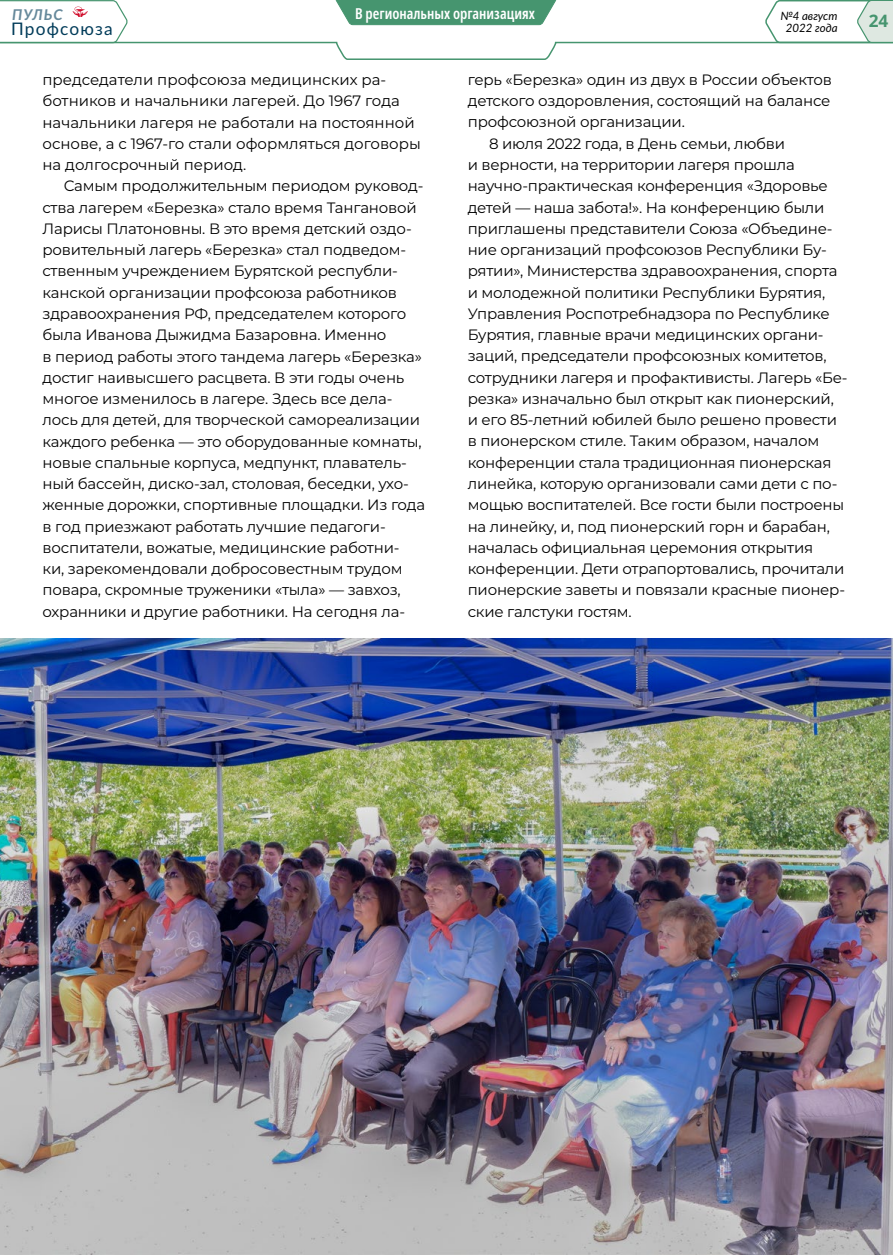
<style>
.page{position:relative;width:893px;height:1255px;background:#fff}
.page>*{position:absolute;margin:0;border:0;box-sizing:border-box;transform-origin:0 0}
.t1{font:17.25px "Lato";letter-spacing:.07em;color:#003b59}
.t2{font:700 17.25px "Noto Sans";color:#46956f}
.t3{font:15px/21.3px "Montserrat";letter-spacing:-.015em;color:#000}
.t4{font:600 extra-condensed 15px "Noto Sans";color:#fff}
.t5{font:italic 700 14.85px "Lato";letter-spacing:.07em;color:#66899b}
.t6{font:italic 11.55px/12.5px "Lato";color:#000;text-align:center}
</style>
<div class="page">
<img style="left:0;top:638px;width:893px;height:616px">
<svg style="left:129px;top:25px;width:635px;height:35px"></svg>
<svg style="left:335px;top:0;width:222px;height:25px;background:#539c79"></svg>
<svg style="left:764px;top:0;width:129px;height:44px"></svg>
<svg style="left:0;top:0;width:129px;height:44px"></svg>
<p class="t5" style="left:12px;top:4px;width:52px">ПУЛЬС</p>
<p class="t4" style="left:355px;top:3px;width:181px">В региональных организациях</p>
<p class="t1" style="left:11px;top:16px;width:103px">Профсоюза</p>
<p class="t6" style="left:780px;top:9px;width:59px">№4 август<br>2022 года</p>
<p class="t2" style="left:869px;top:11px;width:21px">24</p>
<p class="t3" style="left:43px;top:69px;width:380px">председатели профсоюза медицинских ра&shy;ботников и начальники лагерей. До 1967 года начальники лагеря не работали на постоянной основе, а с 1967‑го стали оформляться договоры на долгосрочный период.</p>
<p class="t3" style="left:43px;top:175px;width:384px;text-indent:21px">Самым продолжительным периодом руковод&shy;ства лагерем «Березка» стало время Тангановой Ларисы Платоновны. В это время детский оздо&shy;ровительный лагерь «Березка» стал подведом&shy;ственным учреждением Бурятской республи&shy;канской организации профсоюза работников здравоохранения РФ, председателем которого была Иванова Дыжидма Базаровна. Именно<br>в период работы этого тандема лагерь «Березка» достиг наивысшего расцвета. В эти годы очень многое изменилось в лагере. Здесь все дела&shy;лось для детей, для творческой самореализации каждого ребенка — это оборудованные комнаты, новые спальные корпуса, медпункт, плаватель&shy;ный бассейн, диско-зал, столовая, беседки, ухо&shy;женные дорожки, спортивные площадки. Из года в год приезжают работать лучшие педагоги-- воспитатели, вожатые, медицинские работни&shy;ки, зарекомендовали добросовестным трудом повара, скромные труженики «тыла» — завхоз, охранники и другие работники. На сегодня ла-</p>
<p class="t3" style="left:468px;top:68px;width:366px">герь «Березка» один из двух в России объектов</p>
<p class="t3" style="left:468px;top:90px;width:364px">детского оздоровления, состоящий на балансе</p>
<p class="t3" style="left:468px;top:111px;width:219px">профсоюзной организации.</p>
<p class="t3" style="left:489px;top:132px;width:297px">8 июля 2022 года, в День семьи, любви</p>
<p class="t3" style="left:468px;top:153px;width:329px">и верности, на территории лагеря прошла</p>
<p class="t3" style="left:468px;top:175px;width:361px">научно--практическая конференция «Здоровье</p>
<p class="t3" style="left:468px;top:196px;width:358px">детей — наша забота!». На конференцию были</p>
<p class="t3" style="left:468px;top:217px;width:366px">приглашены представители Союза «Объедине-</p>
<p class="t3" style="left:468px;top:238px;width:361px">ние организаций профсоюзов Республики Бу-</p>
<p class="t3" style="left:468px;top:260px;width:371px">рятии», Министерства здравоохранения, спорта</p>
<p class="t3" style="left:468px;top:281px;width:359px">и молодежной политики Республики Бурятия,</p>
<p class="t3" style="left:468px;top:302px;width:363px">Управления Роспотребнадзора по Республике</p>
<p class="t3" style="left:468px;top:323px;width:357px">Бурятия, главные врачи медицинских органи-</p>
<p class="t3" style="left:468px;top:345px;width:360px">заций, председатели профсоюзных комитетов,</p>
<p class="t3" style="left:468px;top:366px;width:381px">сотрудники лагеря и профактивисты. Лагерь «Бе-</p>
<p class="t3" style="left:468px;top:387px;width:368px">резка» изначально был открыт как пионерский,</p>
<p class="t3" style="left:468px;top:408px;width:371px">и его 85‑летний юбилей было решено провести</p>
<p class="t3" style="left:468px;top:430px;width:353px">в пионерском стиле. Таким образом, началом</p>
<p class="t3" style="left:468px;top:451px;width:365px">конференции стала традиционная пионерская</p>
<p class="t3" style="left:468px;top:472px;width:371px">линейка, которую организовали сами дети с по-</p>
<p class="t3" style="left:468px;top:494px;width:378px">мощью воспитателей. Все гости были построены</p>
<p class="t3" style="left:468px;top:515px;width:364px">на линейку, и, под пионерский горн и барабан,</p>
<p class="t3" style="left:468px;top:536px;width:347px">началась официальная церемония открытия</p>
<p class="t3" style="left:468px;top:557px;width:378px">конференции. Дети отрапортовались, прочитали</p>
<p class="t3" style="left:468px;top:579px;width:379px">пионерские заветы и повязали красные пионер-</p>
<p class="t3" style="left:468px;top:600px;width:165px">ские галстуки гостям.</p>
</div>
